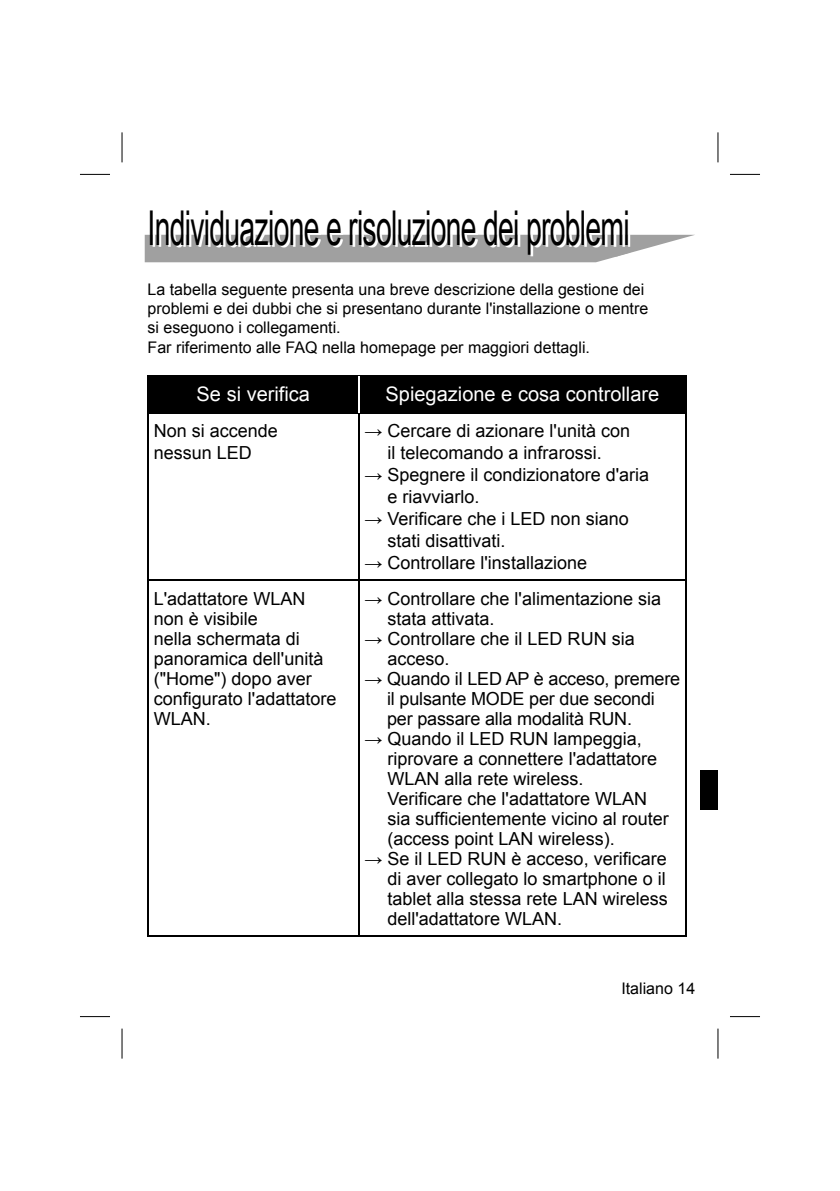
<style>
.page{position:relative;width:840px;height:1191px;background:#fff}
.page>*{position:absolute;margin:0;border:0;box-sizing:border-box;transform-origin:0 0}
.t1{font:48px "Arial";letter-spacing:-.025em;color:#000;scale:.59 1}
.t2{font:20px "Arial";color:#fff}
.t3{font:18px/20px "Arial";color:#000}
.t4{font:16px/19.2px "Arial";color:#000}
</style>
<div class="page">
<div style="left:699px;top:770px;width:18px;height:39px;background:#000"></div>
<svg style="left:145px;top:235px;width:549px;height:27px"></svg>
<img style="left:152px;top:234px;width:476px;height:1px">
<img style="left:152px;top:235px;width:478px;height:21px">
<div style="left:148px;top:376px;width:537px;height:36px;background:#000"></div>
<hr style="left:147px;top:413px;width:1px;height:167px;background:#000">
<hr style="left:358px;top:413px;width:1px;height:167px;background:#000">
<hr style="left:685px;top:413px;width:1px;height:167px;background:#000">
<hr style="left:147px;top:580px;width:211px;height:1px;background:#000">
<hr style="left:147px;top:581px;width:1px;height:354px;background:#000">
<hr style="left:358px;top:580px;width:328px;height:1px;background:#000">
<hr style="left:358px;top:581px;width:1px;height:354px;background:#000">
<hr style="left:685px;top:581px;width:1px;height:354px;background:#000">
<hr style="left:147px;top:935px;width:539px;height:1px;background:#000">
<hr style="left:147px;top:375px;width:211px;height:1px;background:#000">
<hr style="left:147px;top:376px;width:1px;height:36px;background:#000">
<hr style="left:358px;top:375px;width:328px;height:1px;background:#000">
<hr style="left:685px;top:376px;width:1px;height:36px;background:#000">
<hr style="left:147px;top:412px;width:539px;height:1px;background:#000">
<hr style="left:358px;top:376px;width:1px;height:36px;background:#fff">
<hr style="left:80px;top:174px;width:30px;height:1px;background:#000">
<hr style="left:729px;top:174px;width:30px;height:1px;background:#000">
<hr style="left:80px;top:1016px;width:30px;height:1px;background:#000">
<hr style="left:729px;top:1016px;width:30px;height:1px;background:#000">
<hr style="left:122px;top:132px;width:1px;height:30px;background:#000">
<hr style="left:122px;top:1028px;width:1px;height:30px;background:#000">
<hr style="left:717px;top:132px;width:1px;height:30px;background:#000">
<hr style="left:717px;top:1028px;width:1px;height:30px;background:#000">
<h1 class="t1" style="left:147px;top:201px;width:818px">Individuazione e risoluzione dei problemi</h1>
<p class="t4" style="left:147px;top:280px;width:502px">La tabella seguente presenta una breve descrizione della gestione dei problemi e dei dubbi che si presentano durante l'installazione o mentre si eseguono i collegamenti.<br>Far riferimento alle FAQ nella homepage per maggiori dettagli.</p>
<p class="t2" style="left:196px;top:383px;width:115px">Se si verifica</p>
<p class="t2" style="left:385px;top:383px;width:275px">Spiegazione e cosa controllare</p>
<p class="t3" style="left:154px;top:420px;width:126px;line-height:22px">Non si accende nessun LED</p>
<p class="t3" style="left:364px;top:420px;width:267px;line-height:22px;text-align:center">→ Cercare di azionare l'unità con il telecomando a infrarossi.</p>
<p class="t3" style="left:387px;top:464px;width:263px;line-height:22px;text-indent:-23px">→ Spegnere il condizionatore d'aria e riavviarlo.</p>
<p class="t3" style="left:387px;top:508px;width:243px;line-height:22px;text-indent:-23px">→ Verificare che i LED non siano stati disattivati.</p>
<p class="t3" style="left:364px;top:553px;width:224px">→ Controllare l'installazione</p>
<p class="t3" style="left:154px;top:588px;width:184px">L'adattatore WLAN non è visibile<br>nella schermata di panoramica dell'unità ("Home") dopo aver configurato l'adattatore<br>WLAN.</p>
<p class="t3" style="left:387px;top:588px;width:275px;text-indent:-23px">→ Controllare che l'alimentazione sia stata attivata.</p>
<p class="t3" style="left:387px;top:628px;width:249px;text-indent:-23px">→ Controllare che il LED RUN sia acceso.</p>
<p class="t3" style="left:387px;top:668px;width:294px;text-indent:-23px">→ Quando il LED AP è acceso, premere il pulsante MODE per due secondi per passare alla modalità RUN.</p>
<p class="t3" style="left:387px;top:728px;width:283px;text-indent:-23px">→ Quando il LED RUN lampeggia, riprovare a connettere l'adattatore<br>WLAN alla rete wireless.<br>Verificare che l'adattatore WLAN sia sufficientemente vicino al router (access point LAN wireless).</p>
<p class="t3" style="left:387px;top:848px;width:282px;text-align:justify;text-indent:-23px">→ Se il LED RUN è acceso, verificare di aver collegato lo smartphone o il tablet alla stessa rete LAN wireless dell'adattatore WLAN.</p>
<p class="t4" style="left:621px;top:978px;width:75px">Italiano 14</p>
</div>
